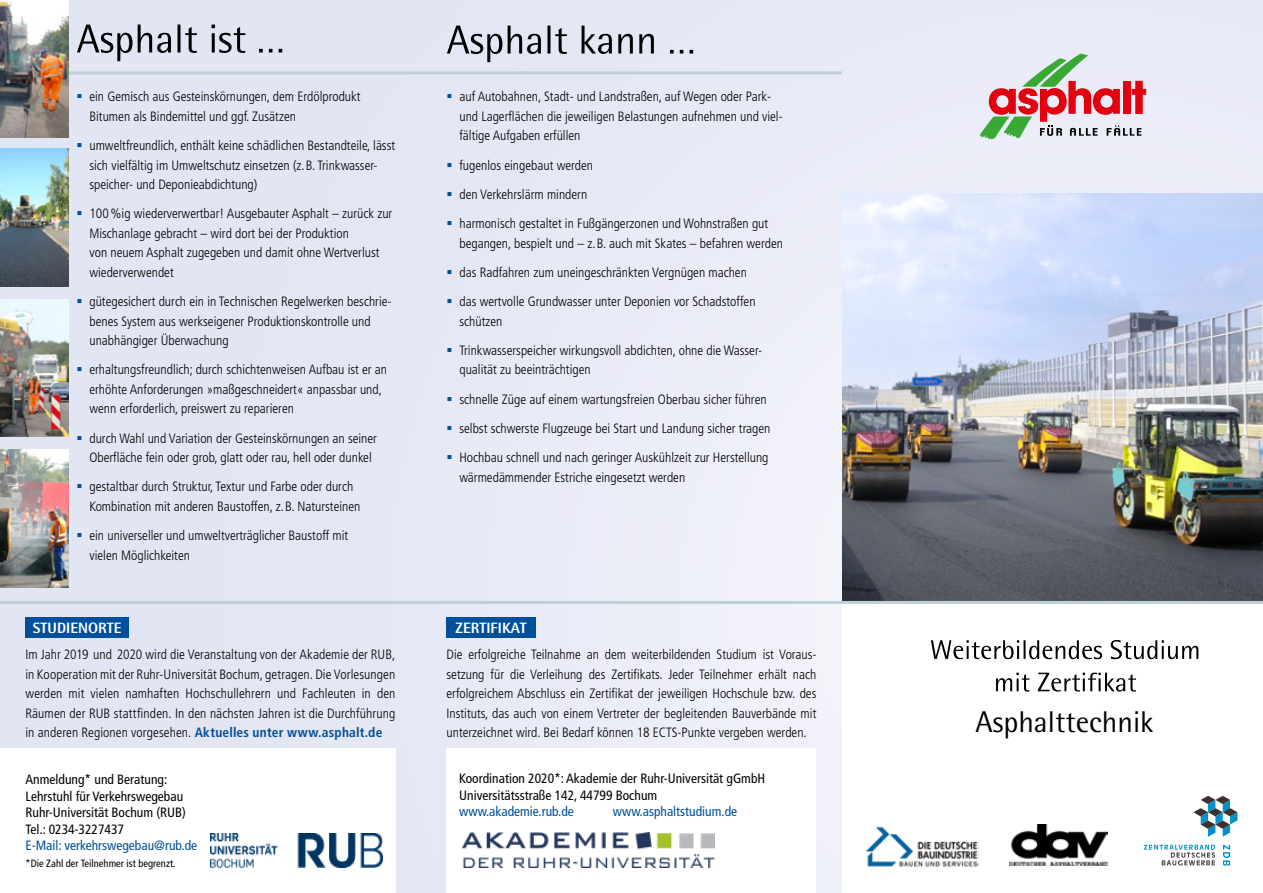
<style>
.page{position:relative;width:1263px;height:893px;background:#e6e8f5}
.page>*{position:absolute;margin:0;border:0;box-sizing:border-box;transform-origin:0 0}
.t1{font:30px "Rotis Semi Sans Std";color:#000}
.t2{font:800 15px "Rotis Semi Sans Std";color:#fff}
.t3{font:300 condensed 13.5px/19.5px "Frutiger LT Std";color:#000}
.t4{font:condensed 13.5px/16.5px "Frutiger LT Std";color:#000}
.t5{font:condensed 13.5px "Frutiger LT Std";color:#004f9a}
.t6{font:condensed 10.5px "Frutiger LT Std";color:#000}
.s1{color:#004f9a}
.s2{font-weight:700;color:#004f9a}
</style>
<div class="page">
<div style="left:446px;top:748px;width:370px;height:145px;background:#fff"></div>
<div style="left:0;top:748px;width:395px;height:145px;background:#fff"></div>
<div style="left:842px;top:593px;width:421px;height:300px;background:#fff"></div>
<img style="left:842px;top:193px;width:421px;height:408px">
<svg style="left:1223px;top:845px;width:7px;height:21px"></svg>
<svg style="left:1144px;top:845px;width:71px;height:20px"></svg>
<svg style="left:1193px;top:796px;width:44px;height:41px"></svg>
<hr style="left:68px;top:71px;width:774px;height:3px;background:#bfcfd8">
<svg style="left:996px;top:673px;width:140px;height:19px"></svg>
<svg style="left:931px;top:640px;width:267px;height:19px"></svg>
<hr style="left:0;top:601px;width:1263px;height:3px;background:#bfcfd8">
<div style="left:446px;top:618px;width:90px;height:20px;background:#004f9a"></div>
<div style="left:26px;top:618px;width:103px;height:20px;background:#004f9a"></div>
<svg style="left:77px;top:25px;width:205px;height:36px"></svg>
<svg style="left:447px;top:26px;width:246px;height:36px"></svg>
<img style="left:0;top:0;width:68px;height:137px">
<img style="left:0;top:149px;width:68px;height:137px">
<img style="left:0;top:299px;width:68px;height:138px">
<img style="left:0;top:450px;width:68px;height:137px">
<img style="left:210px;top:834px;width:173px;height:33px">
<img style="left:866px;top:826px;width:112px;height:41px">
<img style="left:1009px;top:824px;width:99px;height:42px">
<img style="left:462px;top:833px;width:253px;height:34px">
<svg style="left:980px;top:54px;width:166px;height:85px"></svg>
<p class="t3" style="left:89px;top:87px;width:273px;text-indent:-13px"><span class="s1">▪</span> ein Gemisch aus Gesteinskörnungen, dem Erdölprodukt<br>Bitumen als Bindemittel und ggf. Zusätzen</p>
<p class="t3" style="left:89px;top:136px;width:307px;text-indent:-13px"><span class="s1">▪</span> umweltfreundlich, enthält keine schädlichen Bestandteile, lässt sich vielfältig im Umweltschutz einsetzen (z.B. Trinkwasser&shy;speicher- und Deponieabdichtung)</p>
<p class="t3" style="left:89px;top:204px;width:304px;text-indent:-13px"><span class="s1">▪</span> 100%ig wiederverwertbar! Ausgebauter Asphalt – zurück zur Mischanlage gebracht – wird dort bei der Produktion<br>von neuem Asphalt zugegeben und damit ohne Wertverlust wiederverwendet</p>
<p class="t3" style="left:89px;top:292px;width:303px;text-indent:-13px"><span class="s1">▪</span> gütegesichert durch ein in Technischen Regelwerken beschrie&shy;benes System aus werkseigener Produktionskontrolle und unabhängiger Überwachung</p>
<p class="t3" style="left:89px;top:360px;width:299px;text-indent:-13px"><span class="s1">▪</span> erhaltungsfreundlich; durch schichtenweisen Aufbau ist er an erhöhte Anforderungen »maßgeschneidert« anpassbar und, wenn erforderlich, preiswert zu reparieren</p>
<p class="t3" style="left:77px;top:428px;width:302px;text-align:center"><span class="s1">▪</span> durch Wahl und Variation der Gesteinskörnungen an seiner<br>Oberfläche fein oder grob, glatt oder rau, hell oder dunkel</p>
<p class="t3" style="left:89px;top:477px;width:272px;text-indent:-13px"><span class="s1">▪</span> gestaltbar durch Struktur, Textur und Farbe oder durch<br>Kombination mit anderen Baustoffen, z.B. Natursteinen</p>
<p class="t3" style="left:89px;top:526px;width:260px;text-indent:-13px"><span class="s1">▪</span> ein universeller und umweltverträglicher Baustoff mit vielen Möglichkeiten</p>
<p class="t3" style="left:459px;top:87px;width:325px;text-indent:-13px"><span class="s1">▪</span> auf Autobahnen, Stadt- und Landstraßen, auf Wegen oder Park&shy;und Lagerflächen die jeweiligen Belastungen aufnehmen und viel&shy;fältige Aufgaben erfüllen</p>
<p class="t3" style="left:446px;top:155px;width:148px"><span class="s1">▪</span> fugenlos eingebaut werden</p>
<p class="t3" style="left:446px;top:185px;width:142px"><span class="s1">▪</span> den Verkehrslärm mindern</p>
<p class="t3" style="left:459px;top:214px;width:325px;text-indent:-13px"><span class="s1">▪</span> harmonisch gestaltet in Fußgängerzonen und Wohnstraßen gut begangen, bespielt und – z.B. auch mit Skates – befahren werden</p>
<p class="t3" style="left:446px;top:263px;width:302px"><span class="s1">▪</span> das Radfahren zum uneingeschränkten Vergnügen machen</p>
<p class="t3" style="left:459px;top:292px;width:298px;text-indent:-13px"><span class="s1">▪</span> das wertvolle Grundwasser unter Deponien vor Schadstoffen schützen</p>
<p class="t3" style="left:459px;top:341px;width:303px;text-indent:-13px"><span class="s1">▪</span> Trinkwasserspeicher wirkungsvoll abdichten, ohne die Wasser&shy;qualität zu beeinträchtigen</p>
<p class="t3" style="left:446px;top:389px;width:322px"><span class="s1">▪</span> schnelle Züge auf einem wartungsfreien Oberbau sicher führen</p>
<p class="t3" style="left:446px;top:419px;width:325px"><span class="s1">▪</span> selbst schwerste Flugzeuge bei Start und Landung sicher tragen</p>
<p class="t3" style="left:459px;top:448px;width:311px;text-indent:-13px"><span class="s1">▪</span> Hochbau schnell und nach geringer Auskühlzeit zur Herstellung wärmedämmender Estriche eingesetzt werden</p>
<p class="t2" style="left:33px;top:618px;width:90px">STUDIENORTE</p>
<p class="t2" style="left:456px;top:618px;width:73px">ZERTIFIKAT</p>
<p class="t3" style="left:26px;top:645px;width:371px;text-align:justify">Im Jahr 2019 und 2020 wird die Veranstaltung von der Akademie der RUB, in Kooperation mit der Ruhr-Universität Bochum, getragen. Die Vorlesungen werden mit vielen namhaften Hochschullehrern und Fachleuten in den Räumen der RUB stattfinden. In den nächsten Jahren ist die Durchführung in anderen Regionen vorgesehen. <span class="s2">Aktuelles unter www.asphalt.de</span></p>
<p class="t3" style="left:446px;top:645px;width:371px;text-align:justify">Die erfolgreiche Teilnahme an dem weiterbildenden Studium ist Voraus&shy;setzung für die Verleihung des Zertifikats. Jeder Teilnehmer erhält nach erfolgreichem Abschluss ein Zertifikat der jeweiligen Hochschule bzw. des Instituts, das auch von einem Vertreter der begleitenden Bauverbände mit unterzeichnet wird. Bei Bedarf können 18 ECTS-Punkte vergeben werden.</p>
<p class="t4" style="left:26px;top:771px;width:162px">Anmeldung* und Beratung:<br>Lehrstuhl für Verkehrswegebau<br>Ruhr-Universität Bochum (RUB)<br>Tel.: 0234-3227437</p>
<p class="t5" style="left:26px;top:838px;width:173px">E-Mail: verkehrswegebau@rub.de</p>
<p class="t6" style="left:26px;top:857px;width:152px">*Die Zahl der Teilnehmer ist begrenzt.</p>
<p class="t4" style="left:459px;top:771px;width:307px">Koordination 2020*: Akademie der Ruhr-Universität gGmbH<br>Universitätsstraße 142, 44799 Bochum</p>
<p class="t5" style="left:459px;top:804px;width:116px">www.akademie.rub.de</p>
<p class="t5" style="left:613px;top:804px;width:126px">www.asphaltstudium.de</p>
<h1 class="t1" style="left:975px;top:704px;width:180px">Asphalttechnik</h1>
</div>
